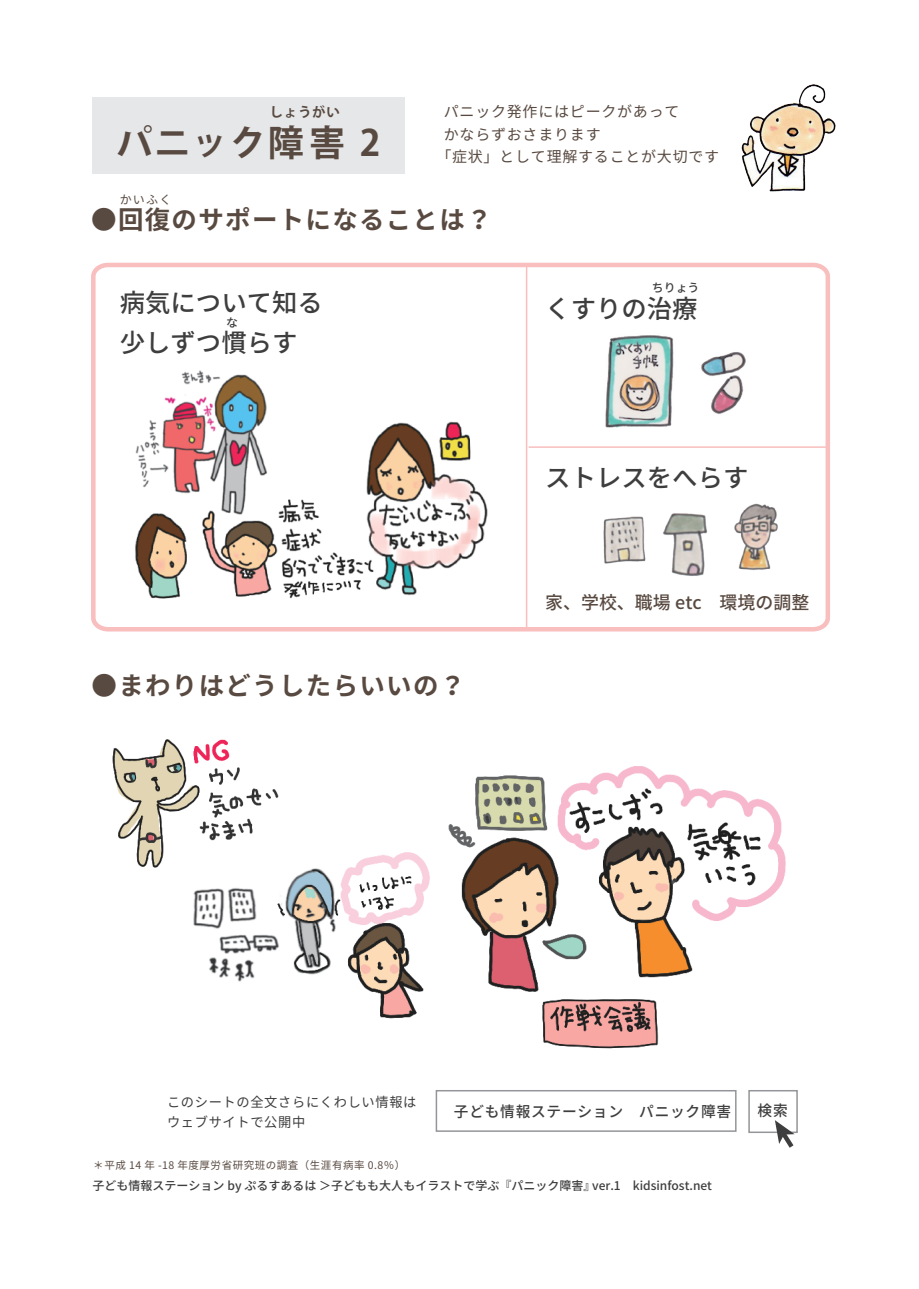
<style>
.page{position:relative;width:919px;height:1289px;background:#fff}
.page>*{position:absolute;margin:0;border:0;box-sizing:border-box;transform-origin:0 0}
.t1{font:700 36px "Koz Go Pr 6 N";letter-spacing:.05em;color:#594a41}
.t2{font:700 25.5px "Noto Sans CJ Kjp";letter-spacing:.05em;color:#594a41}
.t3{font:500 25.35px/40.5px "Noto Sans CJ Kjp";color:#3e3e3f}
.t4{font:500 17.85px "Noto Sans CJ Kjp";color:#594a41}
.t5{font:15px "Noto Sans CJ Kjp";letter-spacing:.05em;color:#594a41}
.t6{font:500 15px "Noto Sans CJ Kjp";letter-spacing:.05em;color:#3e3e3f}
.t7{font:13.5px/19.5px "Noto Sans CJ Kjp";letter-spacing:.05em;color:#3e3e3f}
.t8{font:700 13.5px "Koz Go Pr 6 N";letter-spacing:.05em;color:#594a41}
.t9{font:500 12px "Noto Sans CJ Kjp";color:#3e3e3f}
.t10{font:12px "Noto Sans CJ Kjp";color:#594a41}
.t11{font:10.5px "Noto Sans CJ Kjp";letter-spacing:.05em;color:#594a41}
</style>
<div class="page">
<div style="left:435px;top:1089px;width:301px;height:42px;border:2px solid #939598"></div>
<div style="left:748px;top:1089px;width:49px;height:43px;border:2px solid #939598"></div>
<svg style="left:774px;top:1120px;width:23px;height:28px"></svg>
<div style="left:92px;top:97px;width:313px;height:76px;background:#e6e7e9"></div>
<svg style="left:91px;top:262px;width:739px;height:370px"></svg>
<hr style="left:528px;top:446px;width:299px;height:2px;background:#f9bebe">
<hr style="left:526px;top:266px;width:1px;height:364px;background:#f9bebe">
<img style="left:652px;top:493px;width:64px;height:90px">
<img style="left:598px;top:510px;width:49px;height:56px">
<img style="left:727px;top:499px;width:58px;height:78px">
<img style="left:598px;top:326px;width:81px;height:110px">
<img style="left:699px;top:341px;width:57px;height:80px">
<img style="left:741px;top:84px;width:95px;height:108px">
<img style="left:127px;top:362px;width:368px;height:243px">
<img style="left:193px;top:766px;width:593px;height:283px">
<img style="left:112px;top:739px;width:169px;height:136px">
<p class="t8" style="left:269px;top:104px;width:72px">しょうがい</p>
<h1 class="t1" style="left:117px;top:123px;width:265px">パニック障害 2</h1>
<p class="t10" style="left:120px;top:193px;width:53px">かいふく</p>
<p class="t5" style="left:444px;top:103px;width:237px">パニック発作にはピークがあって</p>
<p class="t5" style="left:444px;top:126px;width:158px">かならずおさまります</p>
<p class="t5" style="left:436px;top:148px;width:284px">「症状」として理解することが大切です</p>
<h2 class="t2" style="left:91px;top:205px;width:402px">●回復のサポートになることは？</h2>
<h3 class="t3" style="left:120px;top:282px;width:205px">病気について知る少しずつ慣らす</h3>
<p class="t9" style="left:226px;top:315px;width:13px">な</p>
<h2 class="t2" style="left:92px;top:671px;width:375px">●まわりはどうしたらいいの？</h2>
<p class="t9" style="left:651px;top:281px;width:49px">ちりょう</p>
<h3 class="t3" style="left:545px;top:289px;width:154px">くすりの治療</h3>
<h3 class="t3" style="left:545px;top:457px;width:205px">ストレスをへらす</h3>
<h3 class="t4" style="left:545px;top:592px;width:265px">家、学校、職場 etc　環境の調整</h3>
<p class="t7" style="left:167px;top:1092px;width:251px">このシートの全文さらにくわしい情報はウェブサイトで公開中</p>
<p class="t11" style="left:93px;top:1158px;width:313px">＊平成 14 年 -18 年度厚労省研究班の調査（生涯有病率 0.8％）</p>
<p class="t6" style="left:757px;top:1102px;width:32px">検索</p>
<p class="t6" style="left:454px;top:1103px;width:348px">子ども情報ステーション　パニック障害　 　　　</p>
<p class="t9" style="left:92px;top:1178px;width:621px">子ども情報ステーション by ぷるすあるは ＞子どもも大人もイラストで学ぶ『パニック障害』ver.1　kidsinfost.net</p>
</div>
